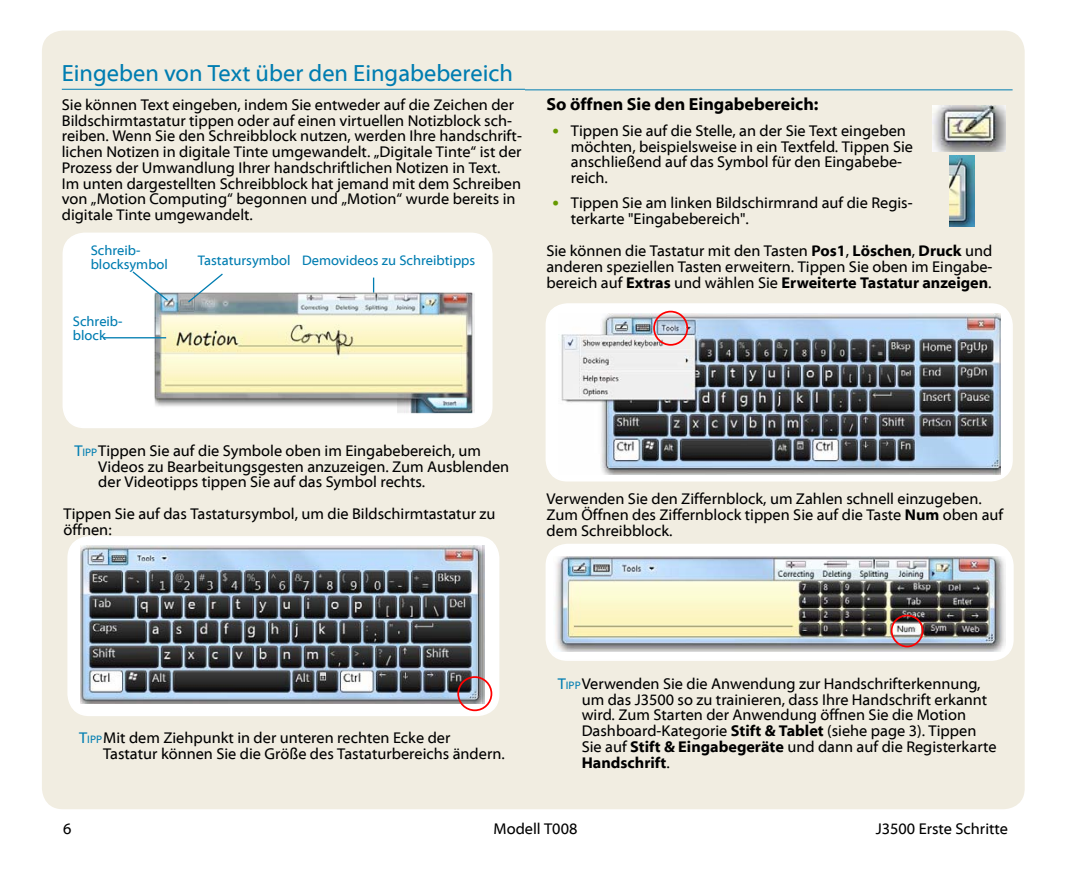
<style>
.page{position:relative;width:1071px;height:882px;background:#fff}
.page>*{position:absolute;margin:0;border:0;box-sizing:border-box;transform-origin:0 0}
.t1{font:23.62px "Myriad Web Pro";color:#007db1}
.t2{font:700 17.5px "Myriad Web Pro";color:#000}
.t3{font:15.75px/15.8px "Myriad Web Pro";color:#000}
.t4{font:14px/14px "Myriad Web Pro";color:#007db1}
.s1{font-family:"Calibri";color:#690}
.s2{color:#690}
.s3{font-weight:700}
.s4{color:#007db1}
.s5{font-size:11.03px;color:#007db1}
</style>
<div class="page">
<div style="left:42px;top:31px;width:983px;height:778px;background:#f1ede1;border-radius:21px"></div>
<div style="left:68px;top:537px;width:431px;height:178px;background:#fff;border-radius:21px"></div>
<div style="left:67px;top:536px;width:432px;height:180px;border:2px solid #fff;border-radius:21px"></div>
<img style="left:81px;top:546px;width:403px;height:157px">
<div style="left:457px;top:676px;width:35px;height:35px;border:2px solid #f00;border-radius:50%"></div>
<hr style="left:62px;top:89px;width:463px;height:1px;background:#007db1">
<div style="left:63px;top:233px;width:429px;height:194px;background:#fff;border-radius:21px"></div>
<div style="left:63px;top:233px;width:430px;height:195px;border:2px solid #fff;border-radius:21px"></div>
<svg style="left:373px;top:278px;width:1px;height:13px"></svg>
<img style="left:152px;top:291px;width:323px;height:123px">
<svg style="left:187px;top:273px;width:37px;height:31px"></svg>
<svg style="left:132px;top:271px;width:37px;height:31px"></svg>
<hr style="left:103px;top:337px;width:63px;height:1px;background:#007db1">
<img style="left:933px;top:105px;width:73px;height:46px">
<img style="left:949px;top:156px;width:26px;height:71px">
<div style="left:546px;top:545px;width:467px;height:115px;background:#fff;border-radius:21px"></div>
<div style="left:546px;top:544px;width:468px;height:117px;border:2px solid #fff;border-radius:21px"></div>
<img style="left:555px;top:556px;width:451px;height:96px">
<div style="left:891px;top:615px;width:33px;height:32px;border:2px solid #f00;border-radius:50%"></div>
<div style="left:546px;top:304px;width:466px;height:177px;background:#fff;border-radius:21px"></div>
<div style="left:546px;top:303px;width:467px;height:179px;border:2px solid #fff;border-radius:21px"></div>
<img style="left:561px;top:314px;width:439px;height:160px">
<div style="left:653px;top:311px;width:35px;height:35px;border:2px solid #f00;border-radius:50%"></div>
<hr style="left:525px;top:89px;width:488px;height:1px;background:#007db1">
<h1 class="t1" style="left:62px;top:60px;width:453px">Eingeben von Text über den Eingabebereich</h1>
<p class="t3" style="left:62px;top:97px;width:462px">Sie können Text eingeben, indem Sie entweder auf die Zeichen der Bildschirmtastatur tippen oder auf einen virtuellen Notizblock sch&shy;reiben. Wenn Sie den Schreibblock nutzen, werden Ihre handschrift&shy;lichen Notizen in digitale Tinte umgewandelt. „Digitale Tinte“ ist der Prozess der Umwandlung Ihrer handschriftlichen Notizen in Text.<br>Im unten dargestellten Schreibblock hat jemand mit dem Schreiben von „Motion Computing“ begonnen und „Motion“ wurde bereits in digitale Tinte umgewandelt.</p>
<p class="t4" style="left:91px;top:243px;width:79px">Schreib&shy;blocksymbol</p>
<p class="t4" style="left:73px;top:315px;width:51px">Schreib&shy;block</p>
<p class="t4" style="left:198px;top:254px;width:279px">Tastatursymbol Demovideos zu Schreibtipps</p>
<p class="t2" style="left:546px;top:95px;width:274px">So öffnen Sie den Eingabebereich:</p>
<p class="t3" style="left:571px;top:123px;width:344px;text-indent:-19px"><span class="s1">•</span><span class="s2">•</span> Tippen Sie auf die Stelle, an der Sie Text eingeben möchten, beispielsweise in ein Textfeld. Tippen Sie anschließend auf das Symbol für den Eingabebe&shy;reich.</p>
<p class="t3" style="left:571px;top:196px;width:343px;text-indent:-19px"><span class="s1">•</span><span class="s2">•</span> Tippen Sie am linken Bildschirmrand auf die Regis&shy;terkarte "Eingabebereich".</p>
<p class="t3" style="left:546px;top:243px;width:448px;text-align:justify">Sie können die Tastatur mit den Tasten <span class="s3">Pos1</span>, <span class="s3">Löschen</span>, <span class="s3">Druck</span> und anderen speziellen Tasten erweitern. Tippen Sie oben im Eingabe&shy;bereich auf <span class="s3">Extras</span> und wählen Sie <span class="s3">Erweiterte Tastatur anzeigen</span>.</p>
<p class="t3" style="left:98px;top:443px;width:413px;text-indent:-24px"><span class="s4">T</span><span class="s5">ipp</span>Tippen Sie auf die Symbole oben im Eingabebereich, um<br>Videos zu Bearbeitungsgesten anzuzeigen. Zum Ausblenden der Videotipps tippen Sie auf das Symbol rechts.</p>
<p class="t3" style="left:64px;top:507px;width:433px">Tippen Sie auf das Tastatursymbol, um die Bildschirmtastatur zu öffnen:</p>
<p class="t3" style="left:547px;top:491px;width:458px">Verwenden Sie den Ziffernblock, um Zahlen schnell einzugeben.<br>Zum Öffnen des Ziffernblock tippen Sie auf die Taste <span class="s3">Num</span> oben auf dem Schreibblock.</p>
<p class="t3" style="left:103px;top:731px;width:403px;text-indent:-24px"><span class="s4">T</span><span class="s5">ipp</span>Mit dem Ziehpunkt in der unteren rechten Ecke der<br>Tastatur können Sie die Größe des Tastaturbereichs ändern.</p>
<p class="t3" style="left:582px;top:676px;width:416px;text-indent:-24px"><span class="s4">T</span><span class="s5">ipp</span>Verwenden Sie die Anwendung zur Handschrifterkennung, um das J3500 so zu trainieren, dass Ihre Handschrift erkannt wird. Zum Starten der Anwendung öffnen Sie die Motion Dashboard-Kategorie <span class="s3">Stift &amp; Tablet</span> (siehe page 3). Tippen Sie auf <span class="s3">Stift &amp; Eingabegeräte</span> und dann auf die Registerkarte <span class="s3">Handschrift</span>.</p>
<p class="t3" style="left:63px;top:822px;width:10px">6</p>
<p class="t3" style="left:494px;top:822px;width:85px">Modell T008</p>
<p class="t3" style="left:876px;top:822px;width:134px">J3500 Erste Schritte</p>
</div>
